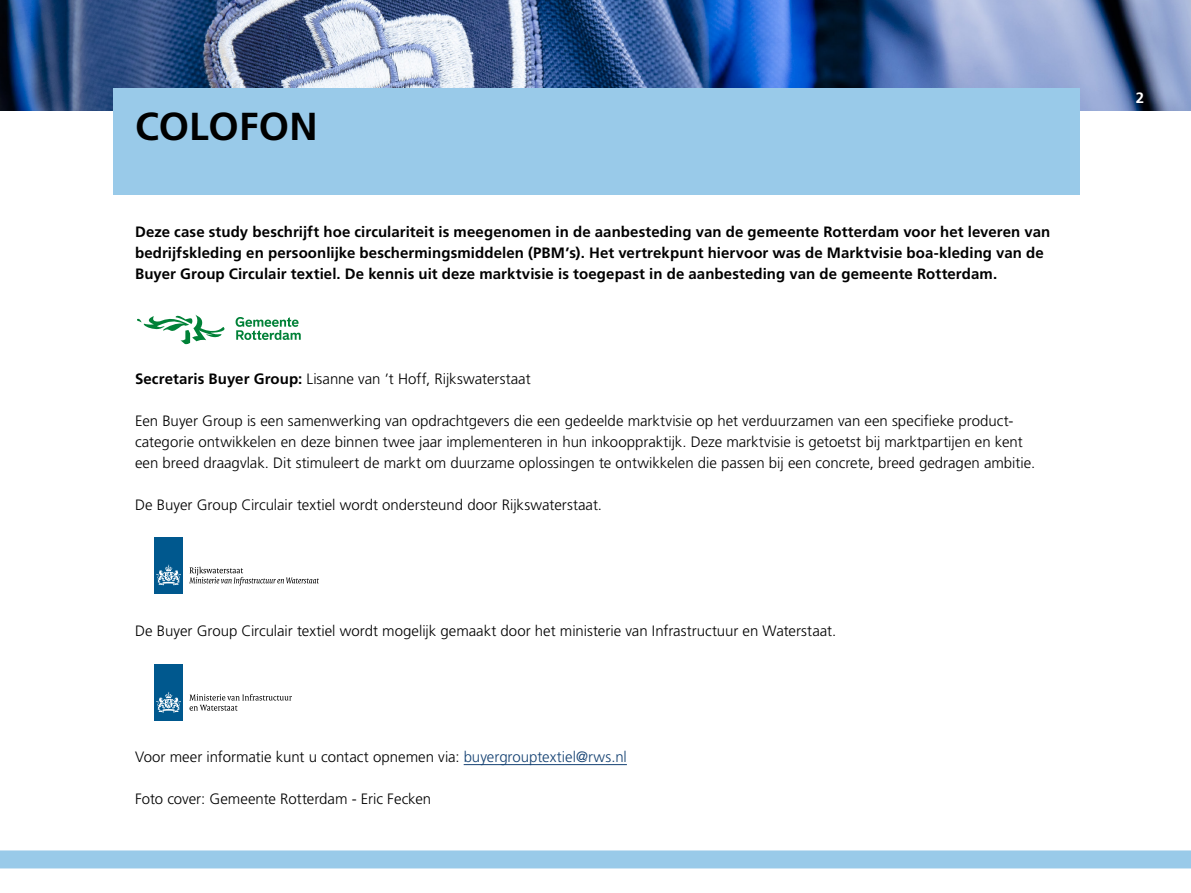
<style>
.page{position:relative;width:1191px;height:893px;background:#fff}
.page>*{position:absolute;margin:0;border:0;box-sizing:border-box;transform-origin:0 0}
.H2_Hoofdstuk_niet_in_inhoud{font:700 39px "Frutiger LT Std";letter-spacing:.005em;color:#000}
.P_Body{font:300 15px/21px "Frutiger LT Std";color:#000}
.P_Body-2{font:700 15px/21px "Frutiger LT Std";letter-spacing:.005em;color:#000}
.P_Broodtekst{font:300 15px "Frutiger LT Std";letter-spacing:-.005em;color:#000}
.t1{font:700 15px "Frutiger LT Std";color:#fff}
.s1{font-weight:700}
.s2{color:#154273}
</style>
<div class="page">
<img style="left:0;top:0;width:1191px;height:111px">
<div style="left:114px;top:88px;width:966px;height:107px;background:#99cae9"></div>
<div style="left:0;top:850px;width:1191px;height:18px;background:#99cae9"></div>
<hr style="left:464px;top:764px;width:163px;height:1px;background:#154273">
<div style="left:154px;top:537px;width:29px;height:56px;background:#00588e"></div>
<svg style="left:156px;top:565px;width:25px;height:21px"></svg>
<svg style="left:189px;top:567px;width:130px;height:18px"></svg>
<div style="left:154px;top:664px;width:29px;height:57px;background:#00588e"></div>
<svg style="left:156px;top:692px;width:25px;height:21px"></svg>
<svg style="left:189px;top:694px;width:103px;height:17px"></svg>
<svg style="left:236px;top:317px;width:65px;height:23px"></svg>
<svg style="left:137px;top:314px;width:87px;height:31px"></svg>
<h2 class="H2_Hoofdstuk_niet_in_inhoud" style="left:135px;top:103px;width:184px">COLOFON</h2>
<p class="P_Body-2" style="left:135px;top:221px;width:916px">Deze case study beschrijft hoe circulariteit is meegenomen in de aanbesteding van de gemeente Rotterdam voor het leveren van bedrijfskleding en persoonlijke beschermingsmiddelen (PBM’s). Het vertrekpunt hiervoor was de Marktvisie boa-kleding van de<br>Buyer Group Circulair textiel. De kennis uit deze marktvisie is toegepast in de aanbesteding van de gemeente Rotterdam.</p>
<p class="P_Body" style="left:135px;top:368px;width:397px"><span class="s1">Secretaris Buyer Group:</span> Lisanne van ’t Hoff, Rijkswaterstaat</p>
<p class="P_Body" style="left:135px;top:410px;width:901px">Een Buyer Group is een samenwerking van opdrachtgevers die een gedeelde marktvisie op het verduurzamen van een specifieke product&shy;categorie ontwikkelen en deze binnen twee jaar implementeren in hun inkooppraktijk. Deze marktvisie is getoetst bij marktpartijen en kent een breed draagvlak. Dit stimuleert de markt om duurzame oplossingen te ontwikkelen die passen bij een concrete, breed gedragen ambitie.</p>
<p class="P_Body" style="left:135px;top:494px;width:468px">De Buyer Group Circulair textiel wordt ondersteund door Rijkswaterstaat.</p>
<p class="P_Broodtekst" style="left:135px;top:622px;width:703px">De Buyer Group Circulair textiel wordt mogelijk gemaakt door het ministerie van Infrastructuur en Waterstaat.</p>
<p class="P_Body" style="left:135px;top:746px;width:493px">Voor meer informatie kunt u contact opnemen via: <span class="s2">buyergrouptextiel@rws.nl</span></p>
<p class="P_Body" style="left:135px;top:788px;width:298px">Foto cover: Gemeente Rotterdam - Eric Fecken</p>
<p class="t1" style="left:1135px;top:89px;width:10px">2</p>
</div>
